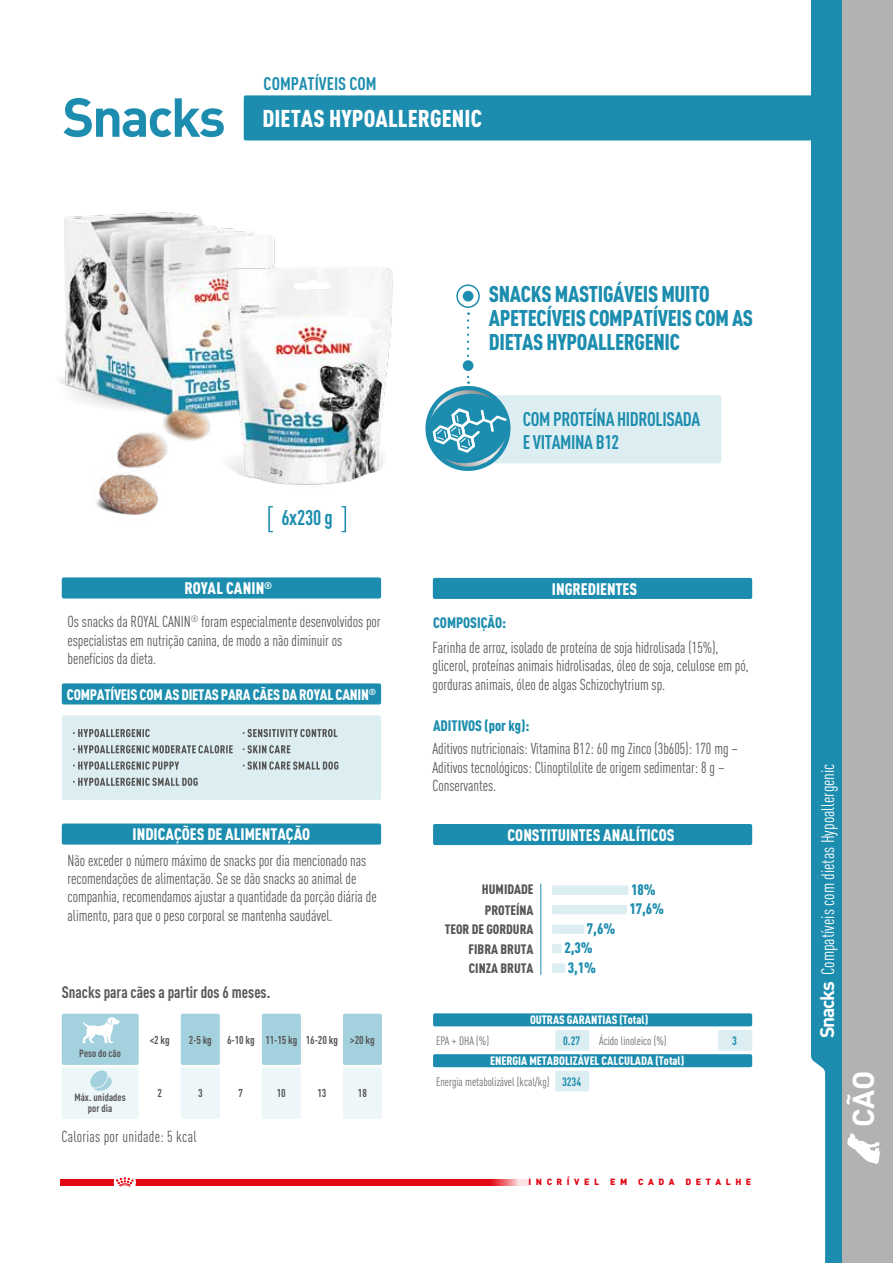
<style>
.page{position:relative;width:893px;height:1263px;background:#fff}
.page>*{position:absolute;margin:0;border:0;box-sizing:border-box;transform-origin:0 0}
.t1{font:700 54px "DIN Pro";letter-spacing:-.045em;color:#1c8dae}
.t2{font:700 30px "DIN Pro";color:#fff}
.t3{font:900 condensed 24px "DIN Pro";letter-spacing:.005em;color:#fff}
.t4{font:900 condensed 22.5px/24px "DIN Pro";letter-spacing:-.015em;color:#1c8dae}
.t5{font:700 condensed 21px "DIN Pro";letter-spacing:-.01em;color:#1c8dae}
.t6{font:700 condensed 19.5px/22.6px "DIN Pro";letter-spacing:-.02em;color:#1c8dae}
.t7{font:condensed 18px "DIN Pro";color:#fff}
.t8{font:700 condensed 18px "DIN Pro";color:#1c8dae}
.t9{font:900 condensed 16.5px "DIN Pro";color:#fff}
.t10{font:700 condensed 16.5px "DIN Pro";color:#575756}
.t11{font:condensed 15.75px/18.3px "DIN Pro";letter-spacing:-.005em;color:#575756}
.t12{font:condensed 15.75px "DIN Pro";letter-spacing:.015em;color:#575756}
.t13{font:900 condensed 15px/19.5px "DIN Pro";color:#1c8dae}
.t14{font:900 condensed 15px "DIN Pro";letter-spacing:-.015em;color:#fff}
.t15{font:900 condensed 13.5px/19.5px "DIN Pro";color:#575756}
.t16{font:900 condensed 12px "DIN Pro";color:#fff}
.t17{font:condensed 12px "DIN Pro";color:#6b6b6a}
.t18{font:700 condensed 12px "DIN Pro";color:#1c8dae}
.t19{font:700 condensed 11.25px "DIN Pro";letter-spacing:-.01em;color:#575756}
.t20{font:700 condensed 10.5px/10.5px "DIN Pro";letter-spacing:.005em;color:#575756;text-align:center}
.t21{font:900 8.85px "DIN Pro";letter-spacing:.505em;color:#e30613}
.s1{font-weight:700;font-stretch:normal;font-size:19.5px}
</style>
<div class="page">
<img style="left:64px;top:96px;width:272px;height:261px">
<svg style="left:811px;top:0;width:32px;height:1263px;fill:#1c8dae"></svg>
<div style="left:244px;top:95px;width:599px;height:45px;background:#1c8dae"></div>
<div style="left:843px;top:0;width:50px;height:1263px;background:#b3b2b2"></div>
<svg style="left:847px;top:1133px;width:33px;height:31px"></svg>
<div style="left:61px;top:1179px;width:428px;height:6px;background:#e30613"></div>
<svg style="left:489px;top:1179px;width:40px;height:6px"></svg>
<div style="left:114px;top:1171px;width:22px;height:22px;background:#fff;border-radius:50%"></div>
<svg style="left:116px;top:1177px;width:18px;height:10px"></svg>
<img style="left:205px;top:247px;width:188px;height:286px">
<img style="left:59px;top:357px;width:203px;height:171px">
<div style="left:456px;top:395px;width:265px;height:68px;background:#ddeef3;border-radius:2px"></div>
<div style="left:463px;top:291px;width:10px;height:11px;background:#1c8dae;border-radius:50%"></div>
<div style="left:456px;top:284px;width:24px;height:24px;border:2px solid #1c8dae;border-radius:50%"></div>
<svg style="left:425px;top:312px;width:87px;height:156px"></svg>
<div style="left:62px;top:715px;width:319px;height:85px;background:#ddeef3;border-radius:2px"></div>
<div style="left:62px;top:1014px;width:77px;height:51px;background:#a4d1de;border-radius:2px"></div>
<div style="left:181px;top:1014px;width:39px;height:51px;background:#a4d1de;border-radius:2px"></div>
<div style="left:262px;top:1014px;width:39px;height:51px;background:#a4d1de;border-radius:2px"></div>
<div style="left:343px;top:1014px;width:39px;height:51px;background:#a4d1de;border-radius:2px"></div>
<div style="left:181px;top:1068px;width:39px;height:51px;background:#edf6f8;border-radius:2px"></div>
<div style="left:262px;top:1068px;width:39px;height:51px;background:#edf6f8;border-radius:2px"></div>
<div style="left:343px;top:1068px;width:39px;height:51px;background:#edf6f8;border-radius:2px"></div>
<div style="left:62px;top:1068px;width:77px;height:51px;background:#edf6f8;border-radius:2px"></div>
<svg style="left:83px;top:1017px;width:37px;height:26px"></svg>
<svg style="left:90px;top:1070px;width:22px;height:21px"></svg>
<div style="left:62px;top:823px;width:319px;height:22px;background:#1c8dae;border-radius:2px"></div>
<svg style="left:73px;top:729px;width:77px;height:8px"></svg>
<svg style="left:73px;top:745px;width:160px;height:8px"></svg>
<svg style="left:73px;top:761px;width:106px;height:9px"></svg>
<svg style="left:73px;top:778px;width:125px;height:8px"></svg>
<svg style="left:243px;top:729px;width:94px;height:8px"></svg>
<svg style="left:243px;top:745px;width:47px;height:8px"></svg>
<svg style="left:243px;top:761px;width:95px;height:9px"></svg>
<div style="left:62px;top:683px;width:319px;height:21px;background:#1c8dae;border-radius:2px"></div>
<div style="left:62px;top:577px;width:319px;height:21px;background:#1c8dae;border-radius:2px"></div>
<div style="left:552px;top:885px;width:77px;height:10px;background:#ddeef3;border-radius:2px"></div>
<div style="left:552px;top:905px;width:75px;height:9px;background:#ddeef3;border-radius:2px"></div>
<div style="left:552px;top:924px;width:32px;height:10px;background:#ddeef3;border-radius:2px"></div>
<div style="left:552px;top:944px;width:10px;height:9px;background:#ddeef3;border-radius:2px"></div>
<div style="left:552px;top:963px;width:13px;height:10px;background:#ddeef3;border-radius:2px"></div>
<hr style="left:540px;top:884px;width:1px;height:90px;background:#1c8dae">
<div style="left:433px;top:578px;width:319px;height:21px;background:#1c8dae;border-radius:2px"></div>
<div style="left:433px;top:824px;width:319px;height:21px;background:#1c8dae;border-radius:2px"></div>
<div style="left:555px;top:1030px;width:34px;height:21px;background:#ddeef3;border-radius:2px"></div>
<div style="left:718px;top:1030px;width:34px;height:21px;background:#ddeef3;border-radius:2px"></div>
<div style="left:555px;top:1071px;width:34px;height:20px;background:#ddeef3;border-radius:2px"></div>
<div style="left:433px;top:1013px;width:319px;height:13px;background:#1c8dae;border-radius:2px"></div>
<div style="left:433px;top:1054px;width:319px;height:13px;background:#1c8dae;border-radius:2px"></div>
<h1 class="t1" style="left:63px;top:72px;width:165px">Snacks</h1>
<p class="t8" style="left:264px;top:70px;width:115px">COMPATÍVEIS COM</p>
<h3 class="t3" style="left:262px;top:100px;width:221px">DIETAS HYPOALLERGENIC</h3>
<h3 class="t5" style="left:281px;top:502px;width:53px">6x230 g</h3>
<h3 class="t4" style="left:489px;top:279px;width:266px">SNACKS MASTIGÁVEIS MUITO<br>APETECÍVEIS COMPATÍVEIS COM AS<br>DIETAS HYPOALLERGENIC</h3>
<p class="t6" style="left:523px;top:406px;width:179px">COM PROTEÍNA HIDROLISADA<br>E VITAMINA B12</p>
<p class="t9" style="left:184px;top:575px;width:89px">ROYAL CANIN<sup>®</sup></p>
<p class="t11" style="left:68px;top:611px;width:315px">Os snacks da ROYAL CANIN<sup>®</sup> foram especialmente desenvolvidos por especialistas em nutrição canina, de modo a não diminuir os benefícios da dieta.</p>
<p class="t14" style="left:67px;top:683px;width:311px">COMPATÍVEIS COM AS DIETAS PARA CÃES DA ROYAL CANIN<sup>®</sup></p>
<p class="t9" style="left:133px;top:822px;width:179px">INDICAÇÕES DE ALIMENTAÇÃO</p>
<p class="t11" style="left:68px;top:850px;width:311px">Não exceder o número máximo de snacks por dia mencionado nas recomendações de alimentação. Se se dão snacks ao animal de companhia, recomendamos ajustar a quantidade da porção diária de alimento, para que o peso corporal se mantenha saudável.</p>
<p class="t10" style="left:62px;top:979px;width:210px">Snacks para cães a partir dos 6 meses.</p>
<p class="t19" style="left:150px;top:1031px;width:21px">&lt;2 kg</p>
<p class="t19" style="left:189px;top:1031px;width:25px">2-5 kg</p>
<p class="t19" style="left:227px;top:1031px;width:149px">6-10 kg 11-15 kg 16-20 kg &gt;20 kg</p>
<p class="t20" style="left:79px;top:1047px;width:43px">Peso do cão</p>
<p class="t20" style="left:74px;top:1091px;width:53px">Máx. unidades por dia</p>
<p class="t19" style="left:157px;top:1084px;width:6px">2</p>
<p class="t19" style="left:198px;top:1084px;width:6px">3</p>
<p class="t19" style="left:239px;top:1084px;width:6px">7</p>
<p class="t19" style="left:277px;top:1084px;width:10px">10</p>
<p class="t19" style="left:317px;top:1084px;width:10px">13</p>
<p class="t19" style="left:358px;top:1084px;width:10px">18</p>
<p class="t12" style="left:61px;top:1125px;width:137px">Calorias por unidade: 5 kcal</p>
<p class="t13" style="left:433px;top:611px;width:75px">COMPOSIÇÃO:</p>
<p class="t9" style="left:552px;top:576px;width:87px">INGREDIENTES</p>
<p class="t11" style="left:432px;top:637px;width:318px">Farinha de arroz, isolado de proteína de soja hidrolisada (15%), glicerol, proteínas animais hidrolisadas, óleo de soja, celulose em pó, gorduras animais, óleo de algas Schizochytrium sp.</p>
<p class="t13" style="left:433px;top:714px;width:98px">ADITIVOS (por kg):</p>
<p class="t11" style="left:432px;top:739px;width:307px">Aditivos nutricionais: Vitamina B12: 60 mg Zinco (3b605): 170 mg –<br>Aditivos tecnológicos: Clinoptilolite de origem sedimentar: 8 g –<br>Conservantes.</p>
<p class="t9" style="left:507px;top:822px;width:169px">CONSTITUINTES ANALÍTICOS</p>
<p class="t15" style="left:482px;top:877px;width:53px;line-height:20.9px">HUMIDADE<br>PROTEÍNA</p>
<p class="t15" style="left:469px;top:918px;width:66px;text-align:justify;text-indent:-24px">TEOR DE GORDURA FIBRA BRUTA CINZA BRUTA</p>
<p class="t13" style="left:564px;top:917px;width:53px;text-indent:23px">7,6%<br>2,3%<br>3,1%</p>
<p class="t13" style="left:629px;top:878px;width:36px">18%<br>17,6%</p>
<p class="t16" style="left:530px;top:1011px;width:120px">OUTRAS GARANTIAS (Total)</p>
<p class="t16" style="left:490px;top:1052px;width:196px">ENERGIA METABOLIZÁVEL CALCULADA (Total)</p>
<p class="t17" style="left:436px;top:1032px;width:54px">EPA + DHA (%)</p>
<p class="t17" style="left:599px;top:1032px;width:69px">Ácido linoleico (%)</p>
<p class="t17" style="left:436px;top:1073px;width:115px">Energia metabolizável (kcal/kg)</p>
<p class="t18" style="left:563px;top:1031px;width:19px">0.27</p>
<p class="t18" style="left:732px;top:1031px;width:6px">3</p>
<p class="t18" style="left:562px;top:1072px;width:21px">3234</p>
<p class="t21" style="left:529px;top:1174px;width:224px">INCRÍVEL EM CADA DETALHE</p>
<p class="t7" style="left:815px;top:1038px;width:276px;rotate:-90deg"><span class="s1">Snacks</span> Compatíveis com dietas Hypoallergenic</p>
<h2 class="t2" style="left:838px;top:1127px;width:59px;rotate:-90deg">CÃO</h2>
</div>
